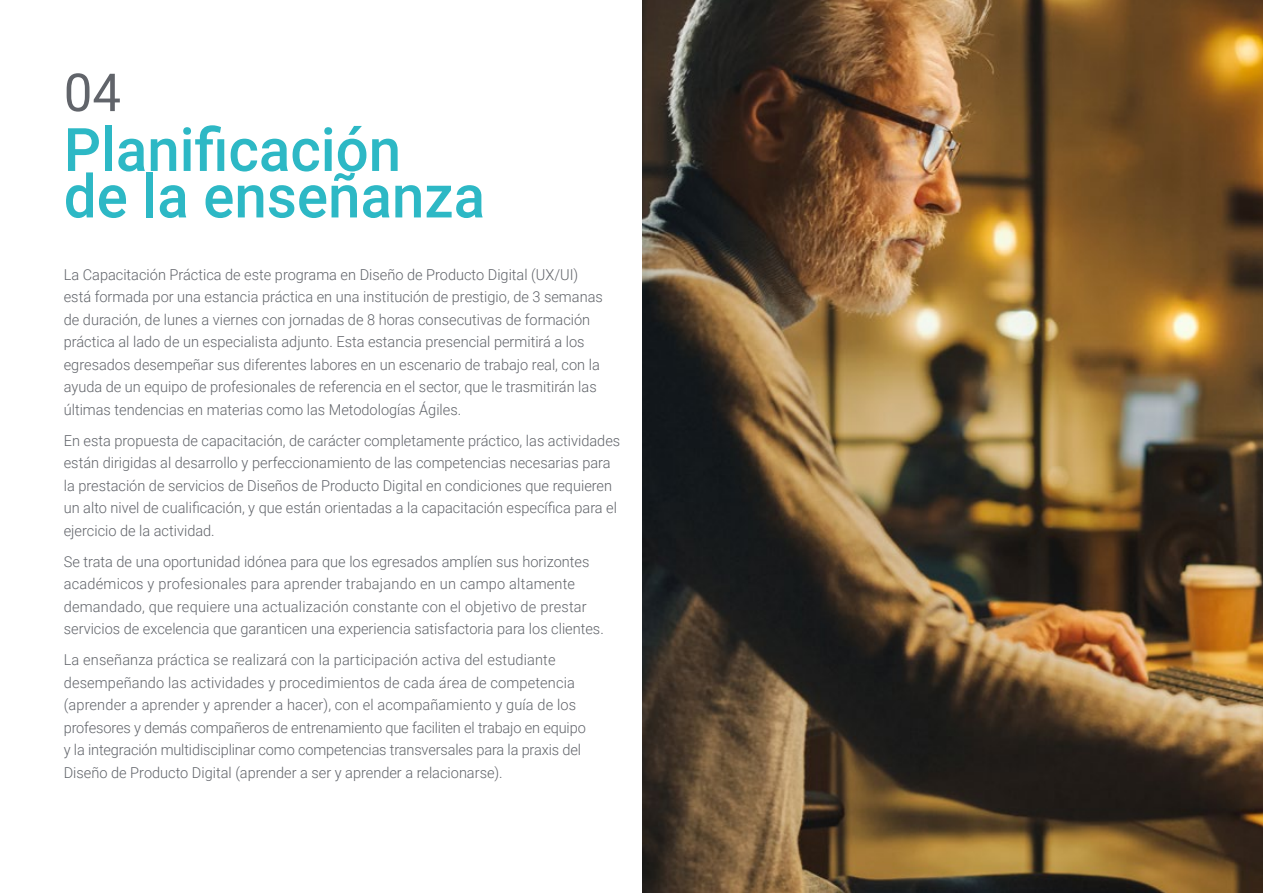
<style>
.page{position:relative;width:1263px;height:893px;background:#fff}
.page>*{position:absolute;margin:0;border:0;box-sizing:border-box;transform-origin:0 0}
.t1{font:500 60px/46.5px "Roboto";color:#2db8c5}
.t2{font:52.5px "Roboto";color:#61646a}
.t3{font:300 15px/22.5px "Roboto";color:#61646a}
</style>
<div class="page">
<img style="left:642px;top:0;width:621px;height:893px">
<h2 class="t2" style="left:64px;top:56px;width:59px">04</h2>
<h1 class="t1" style="left:64px;top:124px;width:423px">Planificación<br>de la enseñanza</h1>
<p class="t3" style="left:64px;top:262px;width:540px">La Capacitación Práctica de este programa en Diseño de Producto Digital (UX/UI) está formada por una estancia práctica en una institución de prestigio, de 3 semanas de duración, de lunes a viernes con jornadas de 8 horas consecutivas de formación práctica al lado de un especialista adjunto. Esta estancia presencial permitirá a los egresados desempeñar sus diferentes labores en un escenario de trabajo real, con la ayuda de un equipo de profesionales de referencia en el sector, que le trasmitirán las últimas tendencias en materias como las Metodologías Ágiles.</p>
<p class="t3" style="left:64px;top:428px;width:558px">En esta propuesta de capacitación, de carácter completamente práctico, las actividades están dirigidas al desarrollo y perfeccionamiento de las competencias necesarias para la prestación de servicios de Diseños de Producto Digital en condiciones que requieren un alto nivel de cualificación, y que están orientadas a la capacitación específica para el ejercicio de la actividad.</p>
<p class="t3" style="left:64px;top:549px;width:541px">Se trata de una oportunidad idónea para que los egresados amplíen sus horizontes académicos y profesionales para aprender trabajando en un campo altamente demandado, que requiere una actualización constante con el objetivo de prestar servicios de excelencia que garanticen una experiencia satisfactoria para los clientes.</p>
<p class="t3" style="left:64px;top:648px;width:523px">La enseñanza práctica se realizará con la participación activa del estudiante desempeñando las actividades y procedimientos de cada área de competencia (aprender a aprender y aprender a hacer), con el acompañamiento y guía de los profesores y demás compañeros de entrenamiento que faciliten el trabajo en equipo y la integración multidisciplinar como competencias transversales para la praxis del Diseño de Producto Digital (aprender a ser y aprender a relacionarse).</p>
</div>
